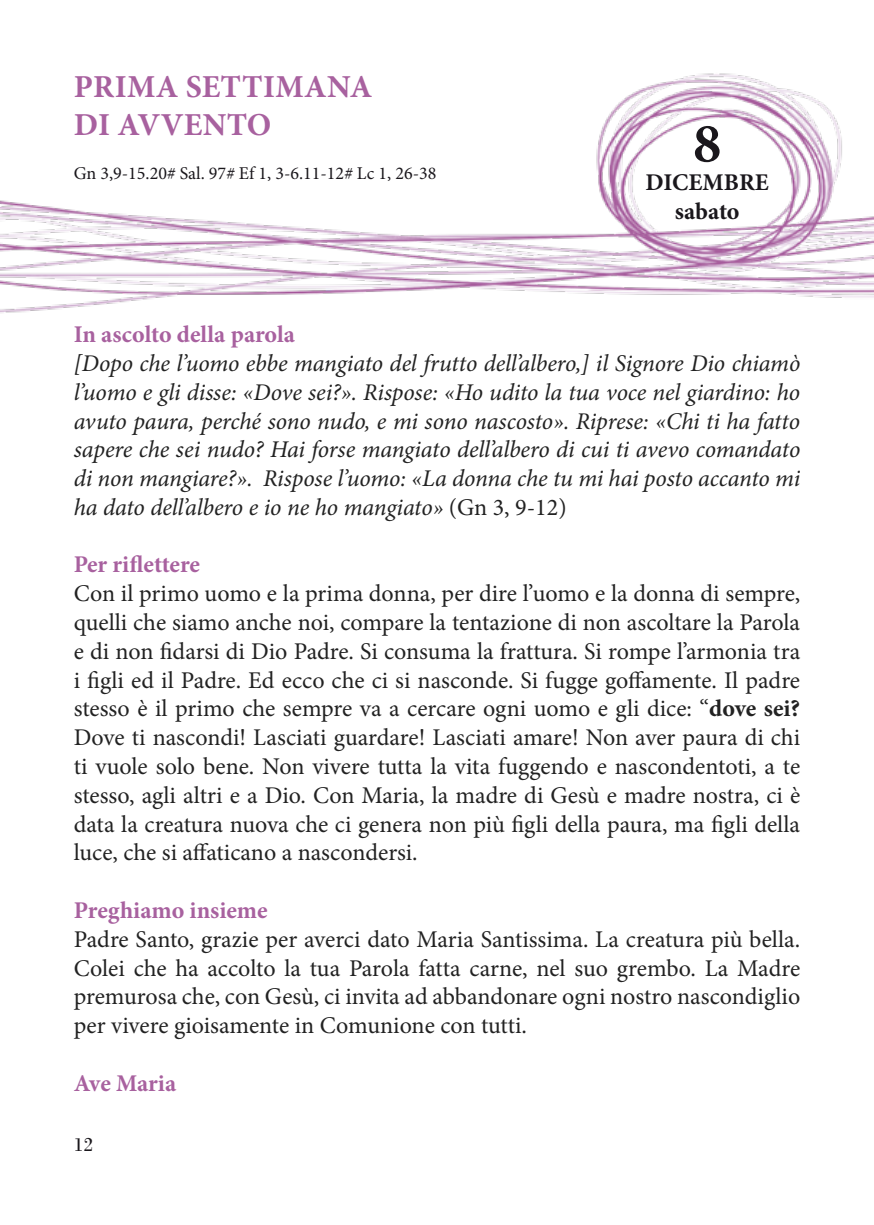
<style>
.page{position:relative;width:874px;height:1225px;background:#fff}
.page>*{position:absolute;margin:0;border:0;box-sizing:border-box;transform-origin:0 0}
.t1{font:700 56px "Minion Pro";color:#1a171c}
.t2{font:700 32px/38.4px "Minion Pro";letter-spacing:.01em;color:#a8619f}
.t3{font:24px/28.8px "Minion Pro";color:#222;text-align:justify}
.t4{font:italic 24px/28.8px "Minion Pro";letter-spacing:-.01em;color:#222;text-align:justify}
.t5{font:700 24px "Minion Pro";letter-spacing:-.005em;color:#a8619f}
.t6{font:700 24px/28.8px "Minion Pro";color:#1a171c;text-align:center}
.t7{font:20px "Bodoni";color:#1a171c}
.t8{font:18px "Minion Pro";color:#1a171c}
.s1{font-style:italic}
.s2{font-style:normal}
.s3{font-weight:700}
</style>
<div class="page">
<img style="left:0;top:73px;width:873px;height:240px">
<h2 class="t2" style="left:74px;top:67px;width:300px">PRIMA SETTIMANA<br>DI AVVENTO</h2>
<p class="t8" style="left:74px;top:162px;width:364px">Gn 3,9-15.20<span class="s1">#</span> Sal. 97<span class="s1">#</span> Ef 1, 3-6.11-12<span class="s1">#</span> Lc 1, 26-38</p>
<h1 class="t1" style="left:692px;top:104px;width:29px">8</h1>
<p class="t6" style="left:645px;top:168px;width:125px">DICEMBRE sabato</p>
<p class="t5" style="left:74px;top:317px;width:223px">In ascolto della parola</p>
<p class="t4" style="left:74px;top:349px;width:727px">[Dopo che l’uomo ebbe mangiato del frutto dell’albero,] il Signore Dio chiamò l’uomo e gli disse: «Dove sei?». Rispose: «Ho udito la tua voce nel giardino: ho avuto paura, perché sono nudo, e mi sono nascosto». Riprese: «Chi ti ha fatto sapere che sei nudo? Hai forse mangiato dell’albero di cui ti avevo comandato di non mangiare?». Rispose l’uomo: «La donna che tu mi hai posto accanto mi ha dato dell’albero e io ne ho mangiato» <span class="s2">(Gn 3, 9-12)</span></p>
<p class="t5" style="left:74px;top:548px;width:128px">Per riflettere</p>
<p class="t3" style="left:74px;top:579px;width:727px">Con il primo uomo e la prima donna, per dire l’uomo e la donna di sempre, quelli che siamo anche noi, compare la tentazione di non ascoltare la Parola e di non fidarsi di Dio Padre. Si consuma la frattura. Si rompe l’armonia tra i figli ed il Padre. Ed ecco che ci si nasconde. Si fugge goffamente. Il padre stesso è il primo che sempre va a cercare ogni uomo e gli dice: “<span class="s3">dove sei?<br></span>Dove ti nascondi! Lasciati guardare! Lasciati amare! Non aver paura di chi ti vuole solo bene. Non vivere tutta la vita fuggendo e nascondentoti, a te stesso, agli altri e a Dio. Con Maria, la madre di Gesù e madre nostra, ci è data la creatura nuova che ci genera non più figli della paura, ma figli della luce, che si affaticano a nascondersi.</p>
<p class="t5" style="left:74px;top:893px;width:195px">Preghiamo insieme</p>
<p class="t3" style="left:74px;top:925px;width:727px">Padre Santo, grazie per averci dato Maria Santissima. La creatura più bella.<br>Colei che ha accolto la tua Parola fatta carne, nel suo grembo. La Madre premurosa che, con Gesù, ci invita ad abbandonare ogni nostro nascondiglio per vivere gioisamente in Comunione con tutti.</p>
<p class="t5" style="left:74px;top:1066px;width:104px">Ave Maria</p>
<p class="t7" style="left:74px;top:1132px;width:21px">12</p>
</div>
